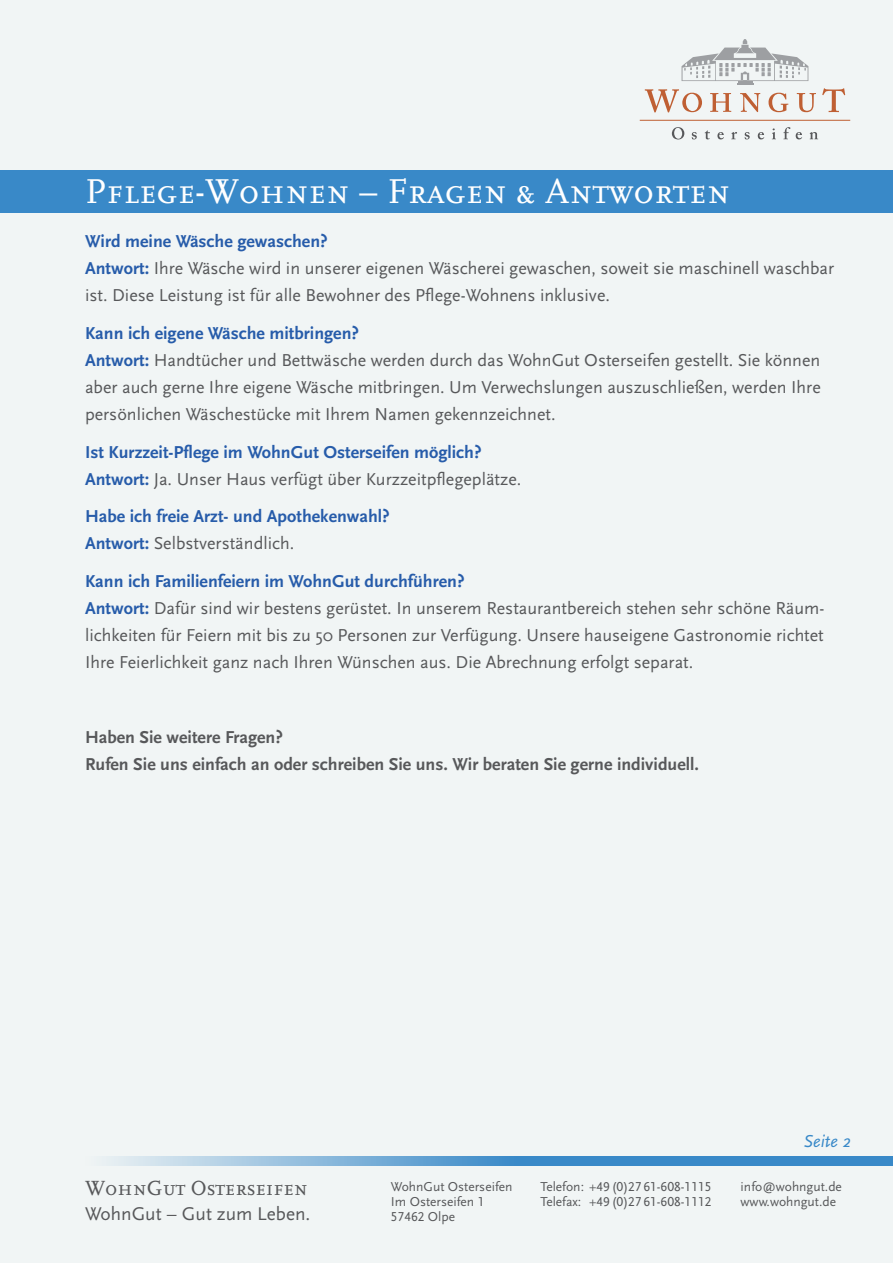
<style>
.page{position:relative;width:893px;height:1263px;background:#f1f5f5}
.page>*{position:absolute;margin:0;border:0;box-sizing:border-box;transform-origin:0 0}
.t1{font:36px "Scala Caps";color:#fff}
.t2{font:21.45px "Scala Caps";color:#57585a}
.t3{font:19.35px "Scala Sans";color:#57585a}
.t4{font:18px/27px "Scala Sans";color:#57585a}
.t5{font:700 18px/27px "Scala Sans";color:#275caa}
.t6{font:700 18px/27px "Scala Sans";color:#57585a}
.t7{font:italic 18px "Scala Sans";color:#3989c8}
.t8{font:13.5px/15px "Scala Sans Caps";color:#57585a}
.t9{font:13.5px/15px "Scala Sans";color:#57585a}
.s1{font-weight:700;color:#275caa}
.s2{font-weight:400;color:#57585a}
.s3{font-family:"Scala Sans Caps"}
.s4{font-family:"Scala Sans"}
</style>
<div class="page">
<img style="left:85px;top:1157px;width:808px;height:8px">
<hr style="left:640px;top:120px;width:210px;height:1px;background:#bf5f33">
<svg style="left:672px;top:127px;width:12px;height:12px"></svg>
<svg style="left:692px;top:132px;width:5px;height:7px"></svg>
<svg style="left:705px;top:130px;width:5px;height:9px"></svg>
<svg style="left:717px;top:132px;width:7px;height:7px"></svg>
<svg style="left:731px;top:132px;width:6px;height:7px"></svg>
<svg style="left:745px;top:132px;width:5px;height:7px"></svg>
<svg style="left:758px;top:132px;width:6px;height:7px"></svg>
<svg style="left:772px;top:128px;width:4px;height:11px"></svg>
<svg style="left:783px;top:127px;width:7px;height:12px"></svg>
<svg style="left:796px;top:132px;width:6px;height:7px"></svg>
<svg style="left:810px;top:132px;width:8px;height:7px"></svg>
<svg style="left:822px;top:88px;width:23px;height:24px"></svg>
<svg style="left:645px;top:39px;width:171px;height:74px"></svg>
<div style="left:0;top:170px;width:893px;height:43px;background:#3989c8"></div>
<h1 class="t1" style="left:85px;top:172px;width:647px">Pflege-Wohnen – Fragen &amp; Antworten</h1>
<p class="t4" style="left:85px;top:228px;width:751px"><span class="s1">Wird meine Wäsche gewaschen?<br>Antwort:</span> Ihre Wäsche wird in unserer eigenen Wäscherei gewaschen, soweit sie maschinell waschbar ist. Diese Leistung ist für alle Bewohner des Pflege-Wohnens inklusive.</p>
<p class="t4" style="left:85px;top:320px;width:737px"><span class="s1">Kann ich eigene Wäsche mitbringen?<br>Antwort:</span> Handtücher und Bettwäsche werden durch das WohnGut Osterseifen gestellt. Sie können aber auch gerne Ihre eigene Wäsche mitbringen. Um Verwechslungen auszuschließen, werden Ihre persönlichen Wäschestücke mit Ihrem Namen gekennzeichnet.</p>
<p class="t5" style="left:85px;top:439px;width:438px">Ist Kurzzeit-Pflege im WohnGut Osterseifen möglich?<br>Antwort: <span class="s2">Ja. Unser Haus verfügt über Kurzzeitpflegeplätze.</span></p>
<p class="t5" style="left:85px;top:503px;width:306px">Habe ich freie Arzt- und Apothekenwahl?<br>Antwort: <span class="s2">Selbstverständlich.</span></p>
<p class="t4" style="left:85px;top:568px;width:741px"><span class="s1">Kann ich Familienfeiern im WohnGut durchführen?<br>Antwort:</span> Dafür sind wir bestens gerüstet. In unserem Restaurantbereich stehen sehr schöne Räum&shy;lichkeiten für Feiern mit bis zu 50 Personen zur Verfügung. Unsere hauseigene Gastronomie richtet Ihre Feierlichkeit ganz nach Ihren Wünschen aus. Die Abrechnung erfolgt separat.</p>
<p class="t6" style="left:85px;top:724px;width:615px">Haben Sie weitere Fragen?<br>Rufen Sie uns einfach an oder schreiben Sie uns. Wir beraten Sie gerne individuell.</p>
<p class="t7" style="left:803px;top:1131px;width:48px">Seite 2</p>
<p class="t2" style="left:85px;top:1176px;width:224px">WohnGut Osterseifen</p>
<p class="t3" style="left:85px;top:1204px;width:227px">WohnGut – Gut zum Leben.</p>
<p class="t9" style="left:391px;top:1179px;width:123px">WohnGut Osterseifen<br>Im Osterseifen <span class="s3">1</span></p>
<p class="t8" style="left:391px;top:1209px;width:66px">57462 <span class="s4">Olpe</span></p>
<p class="t8" style="left:540px;top:1179px;width:173px"><span class="s4">Telefon:</span> +49 (0)27 61-608-1115<br><span class="s4">Telefax:</span> +49 (0)27 61-608-1112</p>
<p class="t9" style="left:741px;top:1179px;width:103px">info@wohngut.de www.wohngut.de</p>
</div>
